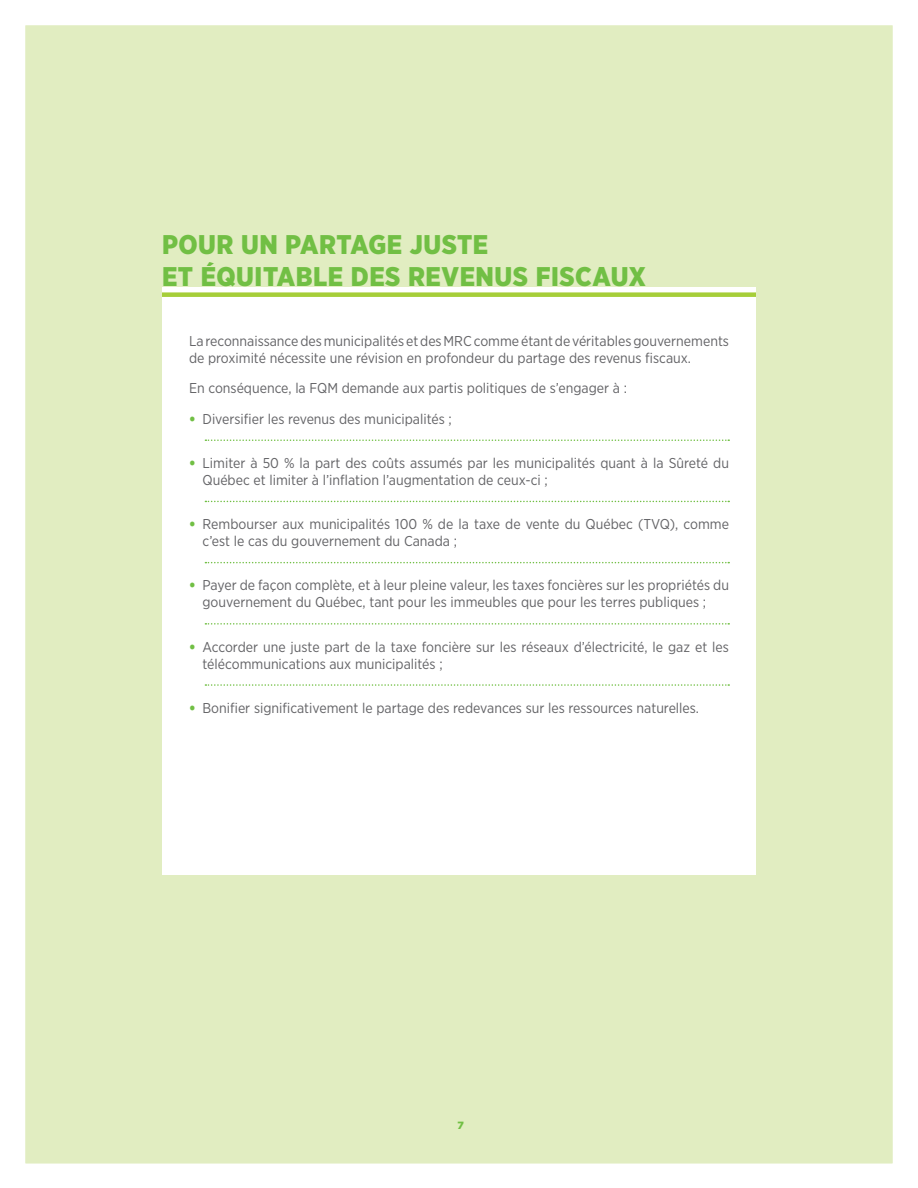
<style>
.page{position:relative;width:918px;height:1188px;background:#fff}
.page>*{position:absolute;margin:0;border:0;box-sizing:border-box;transform-origin:0 0}
.t1{font:900 27px/31.5px "Gotham Narrow";letter-spacing:.02em;color:#71bf44}
.t2{font:14.25px/17.1px "Gotham Narrow";color:#636366}
.t3{font:900 10.5px "Gotham";color:#71bf44}
.s1{font-weight:900;color:#71bf44}
</style>
<div class="page">
<div style="left:15px;top:13px;width:888px;height:1163px;background:#e1edc1"></div>
<div style="left:0;top:0;width:918px;height:1188px;border:25px solid #fff"></div>
<svg style="left:0;top:0;width:1px;height:1188px"></svg>
<div style="left:162px;top:287px;width:594px;height:588px;background:#fff"></div>
<svg style="left:205px;top:439px;width:524px;height:2px"></svg>
<svg style="left:205px;top:501px;width:524px;height:1px"></svg>
<svg style="left:205px;top:562px;width:524px;height:1px"></svg>
<svg style="left:205px;top:623px;width:524px;height:2px"></svg>
<svg style="left:205px;top:684px;width:524px;height:2px"></svg>
<div style="left:162px;top:292px;width:594px;height:5px;background:#a6ce39"></div>
<h1 class="t1" style="left:162px;top:229px;width:485px">POUR UN PARTAGE JUSTE<br>ET ÉQUITABLE DES REVENUS FISCAUX</h1>
<p class="t2" style="left:189px;top:332px;width:542px">La reconnaissance des municipalités et des MRC comme étant de véritables gouvernements de proximité nécessite une révision en profondeur du partage des revenus fiscaux.</p>
<p class="t2" style="left:189px;top:379px;width:439px">En conséquence, la FQM demande aux partis politiques de s’engager à :</p>
<p class="t2" style="left:189px;top:410px;width:264px"><span class="s1">•</span> Diversifier les revenus des municipalités ;</p>
<p class="t2" style="left:202px;top:454px;width:528px;text-indent:-13px"><span class="s1">•</span> Limiter à 50 % la part des coûts assumés par les municipalités quant à la Sûreté du<br>Québec et limiter à l’inflation l’augmentation de ceux-ci ;</p>
<p class="t2" style="left:202px;top:515px;width:528px;text-indent:-13px"><span class="s1">•</span> Rembourser aux municipalités 100 % de la taxe de vente du Québec (TVQ), comme c’est le cas du gouvernement du Canada ;</p>
<p class="t2" style="left:202px;top:577px;width:528px;text-indent:-13px"><span class="s1">•</span> Payer de façon complète, et à leur pleine valeur, les taxes foncières sur les propriétés du gouvernement du Québec, tant pour les immeubles que pour les terres publiques ;</p>
<p class="t2" style="left:202px;top:638px;width:528px;text-indent:-13px"><span class="s1">•</span> Accorder une juste part de la taxe foncière sur les réseaux d’électricité, le gaz et les télécommunications aux municipalités ;</p>
<p class="t2" style="left:189px;top:699px;width:512px"><span class="s1">•</span> Bonifier significativement le partage des redevances sur les ressources naturelles.</p>
<p class="t3" style="left:457px;top:1119px;width:8px">7</p>
</div>
